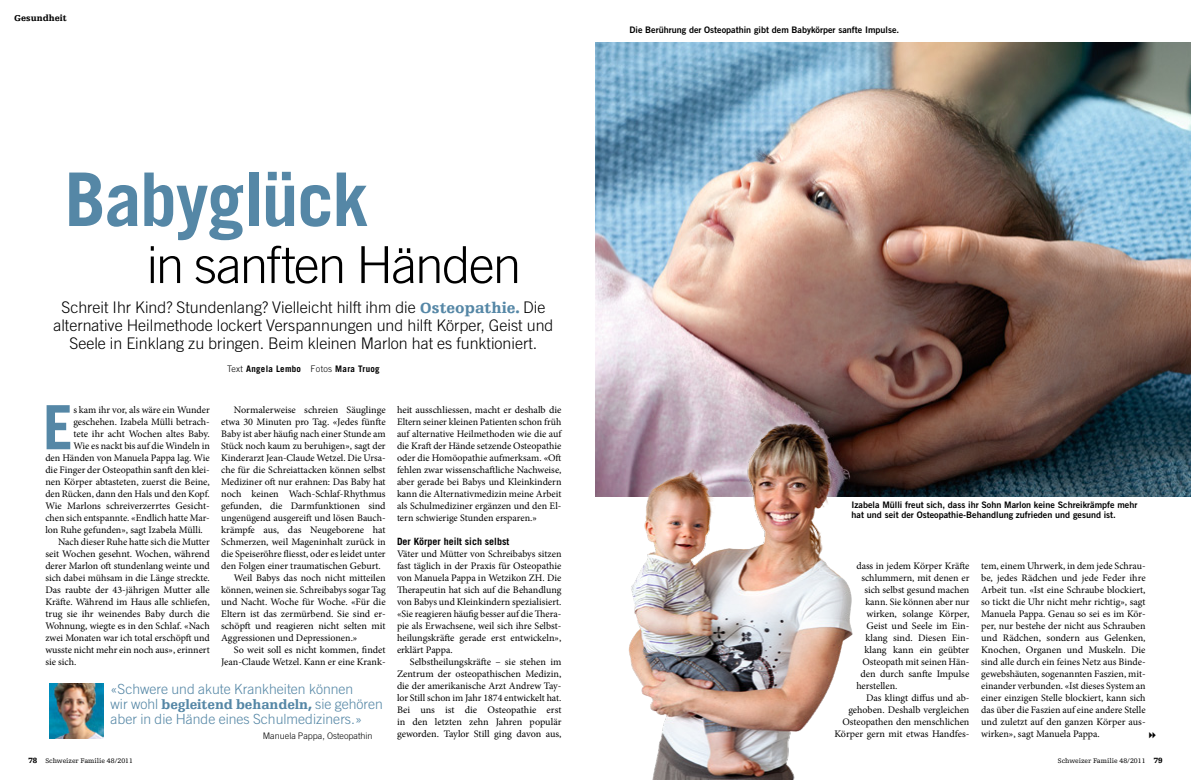
<style>
.page{position:relative;width:1191px;height:780px;background:#fff}
.page>*{position:absolute;margin:0;border:0;box-sizing:border-box;transform-origin:0 0}
._100_HeadlineTrade_5{font:700 74px "Trade Gothic LT Std";letter-spacing:-.02em;color:#5587a6}
._210_GS3sp_Initial_4{font:700 61.1px "Trade Gothic LT Std";color:#5587a6}
._100_HeadlineTrade_5-2{font:300 51px "Trade Gothic LT Std";letter-spacing:-.03em;color:#000}
._110_Lead_gross_x06{font:300 16px/18px "Trade Gothic LT Std";color:#000;text-align:center}
.QUOTE_klein_x10{font:300 14px "Trade Gothic LT Std";color:#5587a6}
.QUOTE_klein_x10-2{font:900 13.5px "Egyptienne FLT Std";letter-spacing:-.005em;color:#5587a6}
._220_GS3sp_mEinz_x08{font:10px/12px "Minion Pro";color:#000;text-align:justify}
._210_GS3sp_Initial_4-2{font:10px "Minion Pro";color:#000}
._220_GS3sp_oEinz_x08{font:10px/12px "Minion Pro";color:#000;text-align:justify}
._230_Zwischentiteli{font:700 10px "Trade Gothic LT Std";color:#000}
._300_Legende_9pt_x11{font:9px/10px "Trade Gothic LT Std Bd 2";color:#000}
._150_Autorenzeile_x0{font:700 9px "Trade Gothic LT Std";letter-spacing:.03em;color:#000}
.QUOTE_klein_x10-3{font:300 9px "Trade Gothic LT Std";color:#000}
.ALLGEMEIN_Rubriktite{font:900 9px "Egyptienne FLT Std";color:#000}
.PAGINA_10_Zahl{font:900 8px "Egyptienne FLT Std";color:#000}
.PAGINA_11_Text{font:7px "Egyptienne FLT Std";color:#000}
.s1{font-family:"Egyptienne FLT Std";font-weight:900;font-size:15.5px;color:#5587a6}
.s2{font-weight:300}
.s3{font-family:"Trade Gothic LT Std";font-weight:300;font-size:14px}
</style>
<div class="page">
<img style="left:595px;top:42px;width:596px;height:454px">
<img style="left:49px;top:683px;width:54px;height:55px">
<img style="left:602px;top:413px;width:275px;height:367px">
<p class="ALLGEMEIN_Rubriktite" style="left:14px;top:13px;width:54px">Gesundheit</p>
<p class="_100_HeadlineTrade_5" style="left:65px;top:154px;width:306px">Babyglück</p>
<p class="_100_HeadlineTrade_5-2" style="left:147px;top:234px;width:376px">in sanften Händen</p>
<p class="_110_Lead_gross_x06" style="left:53px;top:298px;width:501px">Schreit Ihr Kind? Stundenlang? Vielleicht hilft ihm die <span class="s1">Osteopathie.</span> Die alternative Heilmethode lockert Verspannungen und hilft Körper, Geist und<br>Seele in Einklang zu bringen. Beim kleinen Marlon hat es funktioniert.</p>
<p class="_150_Autorenzeile_x0" style="left:227px;top:363px;width:154px"><span class="s2">Text</span> Angela Lembo <span class="s2">Fotos</span> Mara Truog</p>
<p class="_210_GS3sp_Initial_4" style="left:43px;top:390px;width:32px">E</p>
<p class="_210_GS3sp_Initial_4-2" style="left:73px;top:403px;width:138px">s kam ihr vor, als wäre ein Wunder</p>
<p class="_210_GS3sp_Initial_4-2" style="left:73px;top:415px;width:138px">geschehen. Izabela Mülli betrach-</p>
<p class="_210_GS3sp_Initial_4-2" style="left:73px;top:427px;width:138px">tete ihr acht Wochen altes Baby.</p>
<p class="_210_GS3sp_Initial_4-2" style="left:73px;top:439px;width:138px">Wie es nackt bis auf die Windeln in</p>
<p class="_210_GS3sp_Initial_4-2" style="left:45px;top:451px;width:166px">den Händen von Manuela Pappa lag. Wie</p>
<p class="_210_GS3sp_Initial_4-2" style="left:45px;top:463px;width:166px">die Finger der Osteopathin sanft den klei-</p>
<p class="_210_GS3sp_Initial_4-2" style="left:45px;top:475px;width:166px">nen Körper abtasteten, zuerst die Beine,</p>
<p class="_210_GS3sp_Initial_4-2" style="left:45px;top:487px;width:166px">den Rücken, dann den Hals und den Kopf.</p>
<p class="_210_GS3sp_Initial_4-2" style="left:45px;top:499px;width:166px">Wie Marlons schreiverzerrtes Gesicht-</p>
<p class="_210_GS3sp_Initial_4-2" style="left:45px;top:511px;width:166px">chen sich entspannte. «Endlich hatte Mar-</p>
<p class="_210_GS3sp_Initial_4-2" style="left:45px;top:523px;width:159px">lon Ruhe gefunden», sagt Izabela Mülli.</p>
<p class="_220_GS3sp_mEinz_x08" style="left:45px;top:536px;width:166px;text-indent:13px">Nach dieser Ruhe hatte sich die Mutter seit Wochen gesehnt. Wochen, während derer Marlon oft stundenlang weinte und sich dabei mühsam in die Länge streckte.<br>Das raubte der 43-jährigen Mutter alle Kräfte. Während im Haus alle schliefen, trug sie ihr weinendes Baby durch die Wohnung, wiegte es in den Schlaf. «Nach zwei Monaten war ich total erschöpft und wusste nicht mehr ein noch aus», erinnert sie sich.</p>
<p class="_220_GS3sp_mEinz_x08" style="left:221px;top:404px;width:166px;text-indent:13px">Normalerweise schreien Säuglinge etwa 30 Minuten pro Tag. «Jedes fünfte Baby ist aber häufig nach einer Stunde am Stück noch kaum zu beruhigen», sagt der Kinderarzt Jean-Claude Wetzel. Die Ursa&shy;che für die Schreiattacken können selbst Mediziner oft nur erahnen: Das Baby hat noch keinen Wach-Schlaf-Rhythmus gefunden, die Darmfunktionen sind ungenügend ausgereift und lösen Bauch&shy;krämpfe aus, das Neugeborene hat Schmerzen, weil Mageninhalt zurück in die Speiseröhre fliesst, oder es leidet unter den Folgen einer traumatischen Geburt.</p>
<p class="_220_GS3sp_mEinz_x08" style="left:221px;top:572px;width:166px;text-indent:13px">Weil Babys das noch nicht mitteilen können, weinen sie. Schreibabys sogar Tag und Nacht. Woche für Woche. «Für die Eltern ist das zermürbend. Sie sind er&shy;schöpft und reagieren nicht selten mit Aggressionen und Depressionen.»</p>
<p class="_220_GS3sp_mEinz_x08" style="left:221px;top:644px;width:166px;text-align:right">So weit soll es nicht kommen, findet<br>Jean-Claude Wetzel. Kann er eine Krank-</p>
<p class="QUOTE_klein_x10" style="left:111px;top:680px;width:244px">«Schwere und akute Krankheiten können</p>
<p class="QUOTE_klein_x10-2" style="left:111px;top:696px;width:274px"><span class="s3">wir wohl</span> begleitend behandeln, <span class="s3">sie gehören</span></p>
<p class="QUOTE_klein_x10" style="left:111px;top:710px;width:253px">aber in die Hände eines Schulmediziners.»</p>
<p class="QUOTE_klein_x10-3" style="left:263px;top:730px;width:111px">Manuela Pappa, Osteopathin</p>
<p class="_220_GS3sp_mEinz_x08" style="left:397px;top:404px;width:166px">heit ausschliessen, macht er deshalb die Eltern seiner kleinen Patienten schon früh auf alternative Heilmethoden wie die auf die Kraft der Hände setzende Osteopathie oder die Homöopathie aufmerksam. «Oft fehlen zwar wissenschaftliche Nachweise, aber gerade bei Babys und Kleinkindern kann die Alternativmedizin meine Arbeit als Schulmediziner ergänzen und den El&shy;tern schwierige Stunden ersparen.»</p>
<p class="_230_Zwischentiteli" style="left:397px;top:535px;width:114px">Der Körper heilt sich selbst</p>
<p class="_220_GS3sp_oEinz_x08" style="left:397px;top:548px;width:166px">Väter und Mütter von Schreibabys sitzen fast täglich in der Praxis für Osteopathie von Manuela Pappa in Wetzikon ZH. Die Therapeutin hat sich auf die Behandlung von Babys und Kleinkindern spezialisiert. «Sie reagieren häufig besser auf die Thera&shy;pie als Erwachsene, weil sich ihre Selbst&shy;heilungskräfte gerade erst entwickeln», erklärt Pappa.</p>
<p class="_220_GS3sp_mEinz_x08" style="left:397px;top:656px;width:166px;text-indent:13px">Selbstheilungskräfte – sie stehen im Zentrum der osteopathischen Medizin, die der amerikanische Arzt Andrew Tay&shy;lor Still schon im Jahr 1874 entwickelt hat.<br>Bei uns ist die Osteopathie erst in den letzten zehn Jahren populär geworden. Taylor Still ging davon aus,</p>
<p class="_300_Legende_9pt_x11" style="left:629px;top:25px;width:271px">Die Berührung der Osteopathin gibt dem Babykörper sanfte Impulse.</p>
<p class="_300_Legende_9pt_x11" style="left:851px;top:500px;width:287px">Izabela Mülli freut sich, dass ihr Sohn Marlon keine Schreikrämpfe mehr hat und seit der Osteopathie-Behandlung zufrieden und gesund ist.</p>
<p class="_220_GS3sp_mEinz_x08" style="left:856px;top:560px;width:114px">dass in jedem Körper Kräfte</p>
<p class="_220_GS3sp_mEinz_x08" style="left:861px;top:572px;width:110px">schlummern, mit denen er</p>
<p class="_220_GS3sp_mEinz_x08" style="left:864px;top:584px;width:107px">sich selbst gesund machen</p>
<p class="_220_GS3sp_mEinz_x08" style="left:865px;top:596px;width:105px">kann. Sie können aber nur</p>
<p class="_220_GS3sp_mEinz_x08" style="left:866px;top:608px;width:105px">wirken, solange Körper,</p>
<p class="_220_GS3sp_mEinz_x08" style="left:866px;top:620px;width:105px">Geist und Seele im Ein-</p>
<p class="_220_GS3sp_mEinz_x08" style="left:865px;top:632px;width:106px">klang sind. Diesen Ein-</p>
<p class="_220_GS3sp_mEinz_x08" style="left:864px;top:644px;width:107px">klang kann ein geübter</p>
<p class="_220_GS3sp_mEinz_x08" style="left:862px;top:656px;width:109px">Osteopath mit seinen Hän-</p>
<p class="_220_GS3sp_mEinz_x08" style="left:860px;top:668px;width:111px">den durch sanfte Impulse</p>
<p class="_220_GS3sp_mEinz_x08" style="left:856px;top:680px;width:43px">herstellen.</p>
<p class="_220_GS3sp_mEinz_x08" style="left:834px;top:692px;width:137px;text-align:right">Das klingt diffus und ab&shy;gehoben. Deshalb vergleichen<br>Osteopathen den menschlichen<br>Körper gern mit etwas Handfes-</p>
<p class="_220_GS3sp_mEinz_x08" style="left:981px;top:560px;width:166px">tem, einem Uhrwerk, in dem jede Schrau&shy;be, jedes Rädchen und jede Feder ihre Arbeit tun. «Ist eine Schraube blockiert, so tickt die Uhr nicht mehr richtig», sagt Manuela Pappa. Genau so sei es im Kör&shy;per, nur bestehe der nicht aus Schrauben und Rädchen, sondern aus Gelenken, Knochen, Organen und Muskeln. Die sind alle durch ein feines Netz aus Binde&shy;gewebshäuten, sogenannten Faszien, mit&shy;einander verbunden. «Ist dieses System an einer einzigen Stelle blockiert, kann sich das über die Faszien auf eine andere Stelle und zuletzt auf den ganzen Körper aus&shy;wirken», sagt Manuela Pappa.</p>
<p class="PAGINA_10_Zahl" style="left:28px;top:756px;width:10px">78</p>
<p class="PAGINA_11_Text" style="left:45px;top:757px;width:89px">Schweizer Familie 48/2011</p>
<p class="PAGINA_11_Text" style="left:1058px;top:757px;width:89px">Schweizer Familie 48/2011</p>
<p class="PAGINA_10_Zahl" style="left:1153px;top:756px;width:10px">79</p>
</div>
